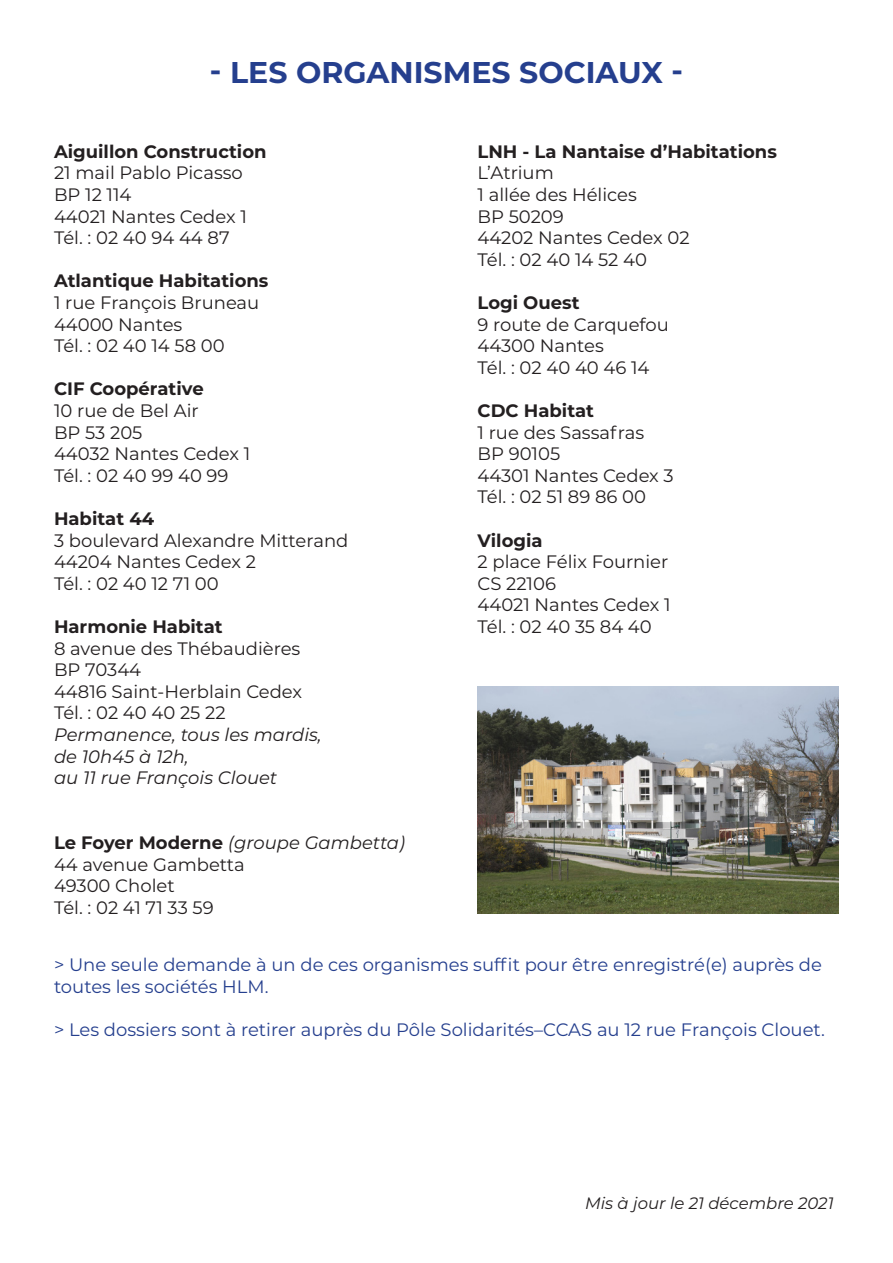
<style>
.page{position:relative;width:893px;height:1263px;background:#fff}
.page>*{position:absolute;margin:0;border:0;box-sizing:border-box;transform-origin:0 0}
.t1{font:700 30px "Montserrat";color:#253f8e}
.t2{font:18px "Montserrat";color:#231f20}
.t3{font:18px/21.6px "Montserrat";color:#253f8e}
.t4{font:700 18px "Montserrat";color:#231f20}
.t5{font:italic 18px "Montserrat";color:#231f20}
.t6{font:italic 16.5px "Montserrat";color:#231f20}
.s1{font-weight:700;font-style:normal}
</style>
<div class="page">
<img style="left:477px;top:687px;width:362px;height:227px">
<p class="t1" style="left:210px;top:51px;width:475px">- LES ORGANISMES SOCIAUX -</p>
<p class="t4" style="left:54px;top:138px;width:214px">Aiguillon Construction</p>
<p class="t2" style="left:54px;top:161px;width:190px">21 mail Pablo Picasso</p>
<p class="t2" style="left:54px;top:182px;width:79px">BP 12 114</p>
<p class="t2" style="left:54px;top:204px;width:194px">44021 Nantes Cedex 1</p>
<p class="t2" style="left:54px;top:225px;width:177px">Tél. : 02 40 94 44 87</p>
<p class="t4" style="left:54px;top:268px;width:216px">Atlantique Habitations</p>
<p class="t2" style="left:54px;top:290px;width:207px">1 rue François Bruneau</p>
<p class="t2" style="left:54px;top:312px;width:130px">44000 Nantes</p>
<p class="t2" style="left:54px;top:333px;width:172px">Tél. : 02 40 14 58 00</p>
<p class="t4" style="left:54px;top:376px;width:151px">CIF Coopérative</p>
<p class="t2" style="left:54px;top:398px;width:146px">10 rue de Bel Air</p>
<p class="t2" style="left:54px;top:420px;width:90px">BP 53 205</p>
<p class="t2" style="left:54px;top:441px;width:198px">44032 Nantes Cedex 1</p>
<p class="t2" style="left:54px;top:463px;width:176px">Tél. : 02 40 99 40 99</p>
<p class="t4" style="left:54px;top:506px;width:102px">Habitat 44</p>
<p class="t2" style="left:54px;top:528px;width:296px">3 boulevard Alexandre Mitterand</p>
<p class="t2" style="left:54px;top:549px;width:203px">44204 Nantes Cedex 2</p>
<p class="t2" style="left:54px;top:571px;width:166px">Tél. : 02 40 12 71 00</p>
<p class="t4" style="left:54px;top:614px;width:170px">Harmonie Habitat</p>
<p class="t2" style="left:54px;top:636px;width:248px">8 avenue des Thébaudières</p>
<p class="t2" style="left:54px;top:657px;width:89px">BP 70344</p>
<p class="t2" style="left:54px;top:679px;width:250px">44816 Saint-Herblain Cedex</p>
<p class="t2" style="left:54px;top:701px;width:173px">Tél. : 02 40 40 25 22</p>
<p class="t5" style="left:54px;top:722px;width:269px">Permanence, tous les mardis,</p>
<p class="t5" style="left:54px;top:744px;width:136px">de 10h45 à 12h,</p>
<p class="t5" style="left:54px;top:765px;width:225px">au 11 rue François Clouet</p>
<p class="t5" style="left:54px;top:830px;width:353px"><span class="s1">Le Foyer Moderne</span> (groupe Gambetta)</p>
<p class="t2" style="left:54px;top:852px;width:192px">44 avenue Gambetta</p>
<p class="t2" style="left:54px;top:873px;width:122px">49300 Cholet</p>
<p class="t2" style="left:54px;top:895px;width:161px">Tél. : 02 41 71 33 59</p>
<p class="t4" style="left:477px;top:138px;width:301px">LNH - La Nantaise d’Habitations</p>
<p class="t2" style="left:477px;top:161px;width:78px">L’Atrium</p>
<p class="t2" style="left:477px;top:182px;width:161px">1 allée des Hélices</p>
<p class="t2" style="left:477px;top:204px;width:88px">BP 50209</p>
<p class="t2" style="left:477px;top:225px;width:214px">44202 Nantes Cedex 02</p>
<p class="t2" style="left:477px;top:247px;width:171px">Tél. : 02 40 14 52 40</p>
<p class="t4" style="left:477px;top:290px;width:104px">Logi Ouest</p>
<p class="t2" style="left:477px;top:312px;width:193px">9 route de Carquefou</p>
<p class="t2" style="left:477px;top:333px;width:128px">44300 Nantes</p>
<p class="t2" style="left:477px;top:355px;width:173px">Tél. : 02 40 40 46 14</p>
<p class="t4" style="left:477px;top:398px;width:118px">CDC Habitat</p>
<p class="t2" style="left:477px;top:420px;width:168px">1 rue des Sassafras</p>
<p class="t2" style="left:477px;top:441px;width:84px">BP 90105</p>
<p class="t2" style="left:477px;top:463px;width:198px">44301 Nantes Cedex 3</p>
<p class="t2" style="left:477px;top:485px;width:170px">Tél. : 02 51 89 86 00</p>
<p class="t4" style="left:477px;top:527px;width:67px">Vilogia</p>
<p class="t2" style="left:477px;top:549px;width:192px">2 place Félix Fournier</p>
<p class="t2" style="left:477px;top:571px;width:80px">CS 22106</p>
<p class="t2" style="left:477px;top:593px;width:194px">44021 Nantes Cedex 1</p>
<p class="t2" style="left:477px;top:614px;width:176px">Tél. : 02 40 35 84 40</p>
<p class="t3" style="left:54px;top:953px;width:769px">&gt; Une seule demande à un de ces organismes suffit pour être enregistré(e) auprès de toutes les sociétés HLM.</p>
<p class="t3" style="left:54px;top:1018px;width:772px">&gt; Les dossiers sont à retirer auprès du Pôle Solidarités–CCAS au 12 rue François Clouet.</p>
<p class="t6" style="left:585px;top:1192px;width:250px">Mis à jour le 21 décembre 2021</p>
</div>
